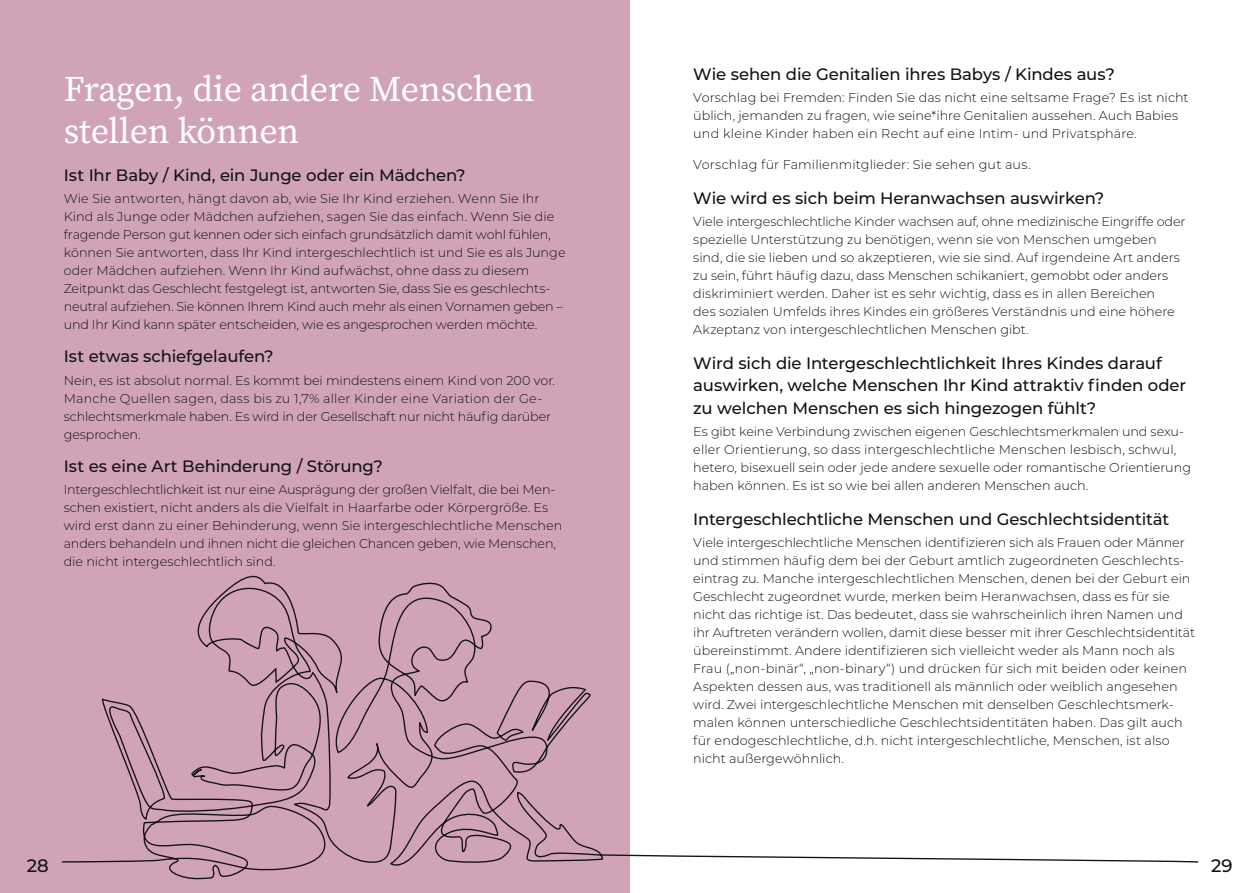
<style>
.page{position:relative;width:1259px;height:893px;background:#fff}
.page>*{position:absolute;margin:0;border:0;box-sizing:border-box;transform-origin:0 0}
.t1{font:36px/42px "Source Serif Pro";letter-spacing:-.005em;color:#fff}
.t2{font:500 18px "Montserrat";color:#121212}
.t3{font:500 16.5px/22.5px "Montserrat";letter-spacing:-.005em;color:#121212}
.t4{font:300 12.75px/18px "Montserrat";color:#121212}
</style>
<div class="page">
<div style="left:0;top:0;width:629px;height:893px;background:#d0a4b6"></div>
<svg style="left:61px;top:567px;width:1138px;height:313px"></svg>
<h1 class="t1" style="left:64px;top:68px;width:472px">Fragen, die andere Menschen stellen können</h1>
<p class="t3" style="left:64px;top:163px;width:403px">Ist Ihr Baby / Kind, ein Junge oder ein Mädchen?</p>
<p class="t4" style="left:64px;top:189px;width:503px">Wie Sie antworten, hängt davon ab, wie Sie Ihr Kind erziehen. Wenn Sie Ihr Kind als Junge oder Mädchen aufziehen, sagen Sie das einfach. Wenn Sie die fragende Person gut kennen oder sich einfach grundsätzlich damit wohl fühlen, können Sie antworten, dass Ihr Kind intergeschlechtlich ist und Sie es als Junge oder Mädchen aufziehen. Wenn Ihr Kind aufwächst, ohne dass zu diesem Zeitpunkt das Geschlecht festgelegt ist, antworten Sie, dass Sie es geschlechts&shy;neutral aufziehen. Sie können Ihrem Kind auch mehr als einen Vornamen geben – und Ihr Kind kann später entscheiden, wie es angesprochen werden möchte.</p>
<p class="t3" style="left:64px;top:345px;width:211px">Ist etwas schiefgelaufen?</p>
<p class="t4" style="left:64px;top:371px;width:493px">Nein, es ist absolut normal. Es kommt bei mindestens einem Kind von 200 vor.<br>Manche Quellen sagen, dass bis zu 1,7% aller Kinder eine Variation der Ge&shy;schlechtsmerkmale haben. Es wird in der Gesellschaft nur nicht häufig darüber gesprochen.</p>
<p class="t3" style="left:64px;top:454px;width:320px">Ist es eine Art Behinderung / Störung?</p>
<p class="t4" style="left:64px;top:480px;width:500px">Intergeschlechtlichkeit ist nur eine Ausprägung der großen Vielfalt, die bei Men&shy;schen existiert, nicht anders als die Vielfalt in Haarfarbe oder Körpergröße. Es wird erst dann zu einer Behinderung, wenn Sie intergeschlechtliche Menschen anders behandeln und ihnen nicht die gleichen Chancen geben, wie Menschen, die nicht intergeschlechtlich sind.</p>
<p class="t3" style="left:693px;top:62px;width:423px">Wie sehen die Genitalien ihres Babys / Kindes aus?</p>
<p class="t4" style="left:693px;top:88px;width:497px">Vorschlag bei Fremden: Finden Sie das nicht eine seltsame Frage? Es ist nicht üblich, jemanden zu fragen, wie seine*ihre Genitalien aussehen. Auch Babies und kleine Kinder haben ein Recht auf eine Intim- und Privatsphäre.</p>
<p class="t4" style="left:693px;top:155px;width:339px">Vorschlag für Familienmitglieder: Sie sehen gut aus.</p>
<p class="t3" style="left:693px;top:186px;width:412px">Wie wird es sich beim Heranwachsen auswirken?</p>
<p class="t4" style="left:693px;top:212px;width:494px">Viele intergeschlechtliche Kinder wachsen auf, ohne medizinische Eingriffe oder spezielle Unterstützung zu benötigen, wenn sie von Menschen umgeben sind, die sie lieben und so akzeptieren, wie sie sind. Auf irgendeine Art anders zu sein, führt häufig dazu, dass Menschen schikaniert, gemobbt oder anders diskriminiert werden. Daher ist es sehr wichtig, dass es in allen Bereichen<br>des sozialen Umfelds ihres Kindes ein größeres Verständnis und eine höhere Akzeptanz von intergeschlechtlichen Menschen gibt.</p>
<p class="t3" style="left:693px;top:351px;width:494px">Wird sich die Intergeschlechtlichkeit Ihres Kindes darauf auswirken, welche Menschen Ihr Kind attraktiv finden oder zu welchen Menschen es sich hingezogen fühlt?</p>
<p class="t4" style="left:693px;top:422px;width:499px">Es gibt keine Verbindung zwischen eigenen Geschlechtsmerkmalen und sexu&shy;eller Orientierung, so dass intergeschlechtliche Menschen lesbisch, schwul, hetero, bisexuell sein oder jede andere sexuelle oder romantische Orientierung haben können. Es ist so wie bei allen anderen Menschen auch.</p>
<p class="t3" style="left:693px;top:507px;width:477px">Intergeschlechtliche Menschen und Geschlechtsidentität</p>
<p class="t4" style="left:693px;top:533px;width:503px">Viele intergeschlechtliche Menschen identifizieren sich als Frauen oder Männer und stimmen häufig dem bei der Geburt amtlich zugeordneten Geschlechts&shy;eintrag zu. Manche intergeschlechtlichen Menschen, denen bei der Geburt ein Geschlecht zugeordnet wurde, merken beim Heranwachsen, dass es für sie nicht das richtige ist. Das bedeutet, dass sie wahrscheinlich ihren Namen und ihr Auftreten verändern wollen, damit diese besser mit ihrer Geschlechtsidentität übereinstimmt. Andere identifizieren sich vielleicht weder als Mann noch als Frau („non-binär“, „non-binary“) und drücken für sich mit beiden oder keinen Aspekten dessen aus, was traditionell als männlich oder weiblich angesehen wird. Zwei intergeschlechtliche Menschen mit denselben Geschlechtsmerk&shy;malen können unterschiedliche Geschlechtsidentitäten haben. Das gilt auch für endogeschlechtliche, d.h. nicht intergeschlechtliche, Menschen, ist also nicht außergewöhnlich.</p>
<h2 class="t2" style="left:27px;top:853px;width:23px">28</h2>
<h2 class="t2" style="left:1211px;top:853px;width:23px">29</h2>
</div>
